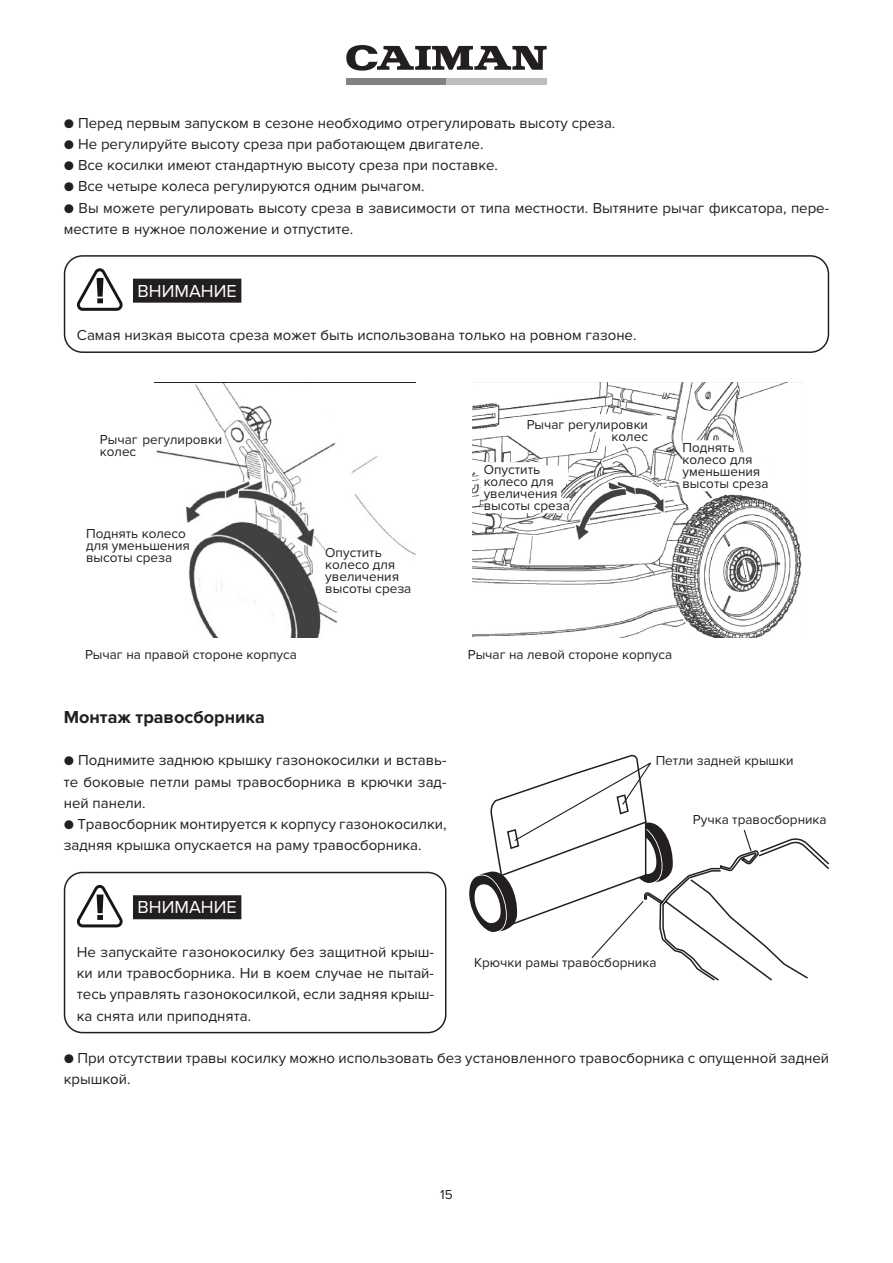
<style>
.page{position:relative;width:893px;height:1263px;background:#fff}
.page>*{position:absolute;margin:0;border:0;box-sizing:border-box;transform-origin:0 0}
.t1{font:700 18px "Proxima Nova";color:#231f20}
.t2{font:18px "Proxima Nova";color:#fff}
.t3{font:15px/21.3px "Proxima Nova";color:#231f20}
.t4{font:13.5px/12px "Proxima Nova";color:#231f20}
</style>
<div class="page">
<svg style="left:346px;top:45px;width:201px;height:26px"></svg>
<div style="left:347px;top:78px;width:100px;height:7px;background:#808285"></div>
<div style="left:447px;top:78px;width:100px;height:7px;background:#bcbdc0"></div>
<div style="left:133px;top:279px;width:108px;height:24px;background:#231f20"></div>
<svg style="left:77px;top:268px;width:46px;height:43px"></svg>
<div style="left:133px;top:895px;width:108px;height:24px;background:#231f20"></div>
<svg style="left:77px;top:885px;width:46px;height:42px"></svg>
<div style="left:64px;top:255px;width:765px;height:98px;border:2px solid #231f20;border-radius:18px"></div>
<div style="left:64px;top:872px;width:382px;height:161px;border:2px solid #231f20;border-radius:18px"></div>
<svg style="left:156px;top:383px;width:260px;height:255px"></svg>
<div style="left:325px;top:541px;width:60px;height:21px;background:#fff"></div>
<div style="left:325px;top:553px;width:74px;height:21px;background:#fff"></div>
<div style="left:325px;top:565px;width:78px;height:21px;background:#fff"></div>
<div style="left:325px;top:577px;width:86px;height:21px;background:#fff"></div>
<img style="left:472px;top:383px;width:330px;height:255px">
<div style="left:481px;top:467px;width:85px;height:13px;background:#fff"></div>
<div style="left:481px;top:483px;width:69px;height:15px;background:#fff"></div>
<div style="left:571px;top:416px;width:94px;height:13px;background:#fff"></div>
<div style="left:604px;top:429px;width:33px;height:11px;background:#fff"></div>
<div style="left:686px;top:460px;width:83px;height:14px;background:#fff"></div>
<div style="left:484px;top:462px;width:60px;height:15px;background:#fff"></div>
<div style="left:484px;top:474px;width:73px;height:15px;background:#fff"></div>
<div style="left:484px;top:486px;width:77px;height:15px;background:#fff"></div>
<div style="left:484px;top:498px;width:86px;height:15px;background:#fff"></div>
<div style="left:682px;top:440px;width:56px;height:15px;background:#fff"></div>
<div style="left:682px;top:452px;width:74px;height:15px;background:#fff"></div>
<div style="left:682px;top:464px;width:82px;height:15px;background:#fff"></div>
<div style="left:682px;top:476px;width:87px;height:15px;background:#fff"></div>
<div style="left:527px;top:417px;width:121px;height:15px;background:#fff"></div>
<div style="left:612px;top:429px;width:36px;height:15px;background:#fff"></div>
<svg style="left:469px;top:872px;width:19px;height:59px"></svg>
<svg style="left:488px;top:754px;width:341px;height:227px"></svg>
<svg style="left:513px;top:761px;width:239px;height:198px"></svg>
<p class="t3" style="left:64px;top:112px;width:553px">● Перед первым запуском в сезоне необходимо отрегулировать высоту среза.</p>
<p class="t3" style="left:64px;top:133px;width:421px">● Не регулируйте высоту среза при работающем двигателе.</p>
<p class="t3" style="left:64px;top:155px;width:436px">● Все косилки имеют стандартную высоту среза при поставке.</p>
<p class="t3" style="left:64px;top:176px;width:362px">● Все четыре колеса регулируются одним рычагом.</p>
<p class="t3" style="left:64px;top:197px;width:767px">● Вы можете регулировать высоту среза в зависимости от типа местности. Вытяните рычаг фиксатора, пере&shy;местите в нужное положение и отпустите.</p>
<p class="t2" style="left:138px;top:280px;width:101px">ВНИМАНИЕ</p>
<p class="t3" style="left:77px;top:325px;width:561px">Самая низкая высота среза может быть использована только на ровном газоне.</p>
<p class="t4" style="left:100px;top:434px;width:124px">Рычаг регулировки колес</p>
<p class="t4" style="left:86px;top:527px;width:105px">Поднять колесо для уменьшения высоты среза</p>
<p class="t4" style="left:85px;top:649px;width:213px">Рычаг на правой стороне корпуса</p>
<p class="t4" style="left:325px;top:547px;width:88px">Опустить колесо для увеличения высоты среза</p>
<p class="t4" style="left:527px;top:419px;width:123px;text-align:right">Рычаг регулировки колес</p>
<p class="t4" style="left:484px;top:464px;width:88px">Опустить колесо для увеличения высоты среза</p>
<p class="t4" style="left:682px;top:442px;width:88px">Поднять колесо для уменьшения высоты среза</p>
<p class="t4" style="left:468px;top:649px;width:206px">Рычаг на левой стороне корпуса</p>
<p class="t1" style="left:64px;top:706px;width:203px">Монтаж травосборника</p>
<p class="t3" style="left:64px;top:750px;width:384px;text-align:justify">● Поднимите заднюю крышку газонокосилки и вставь&shy;те боковые петли рамы травосборника в крючки зад&shy;ней панели.</p>
<p class="t3" style="left:64px;top:814px;width:384px">● Травосборник монтируется к корпусу газонокосилки, задняя крышка опускается на раму травосборника.</p>
<p class="t2" style="left:138px;top:897px;width:101px">ВНИМАНИЕ</p>
<p class="t3" style="left:77px;top:941px;width:359px;text-align:justify">Не запускайте газонокосилку без защитной крыш&shy;ки или травосборника. Ни в коем случае не пытай&shy;тесь управлять газонокосилкой, если задняя крыш&shy;ка снята или приподнята.</p>
<p class="t4" style="left:656px;top:755px;width:139px">Петли задней крышки</p>
<p class="t4" style="left:693px;top:814px;width:135px">Ручка травосборника</p>
<p class="t4" style="left:474px;top:957px;width:184px">Крючки рамы травосборника</p>
<p class="t3" style="left:64px;top:1048px;width:767px">● При отсутствии травы косилку можно использовать без установленного травосборника с опущенной задней крышкой.</p>
<p class="t4" style="left:440px;top:1188px;width:14px">15</p>
</div>
